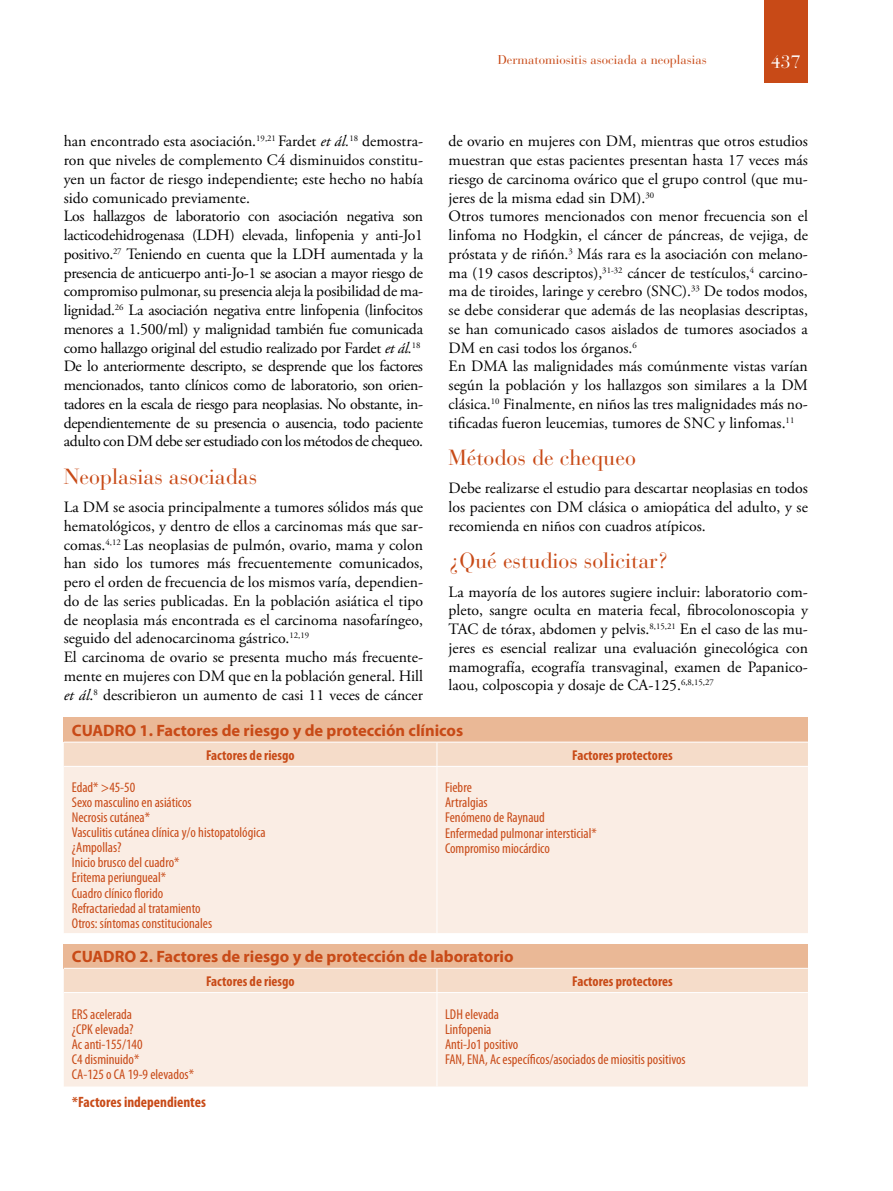
<style>
.page{position:relative;width:893px;height:1191px;background:#fff}
.page>*{position:absolute;margin:0;border:0;box-sizing:border-box;transform-origin:0 0}
.t1{font:21.75px "Bauer Bodoni";color:#c84a17}
.t2{font:18px "Bauer Bodoni";color:#fff}
.t3{font:700 16.5px "Myriad Pro";color:#c84a17}
.t4{font:15.75px/18.8px "Adobe Garamond Pro";color:#000}
.t5{font:700 condensed 15px "Myriad Pro";color:#c84a17}
.t6{font:condensed 14.25px/15px "Myriad Pro";color:#c84a17}
.t7{font:700 condensed 14.25px "Myriad Pro";color:#c84a17}
.t8{font:12.75px "Bauer Bodoni";color:#c84a17}
.s1{font-style:italic}
</style>
<div class="page">
<div style="left:764px;top:0;width:44px;height:82px;background:#c84a17"></div>
<div style="left:64px;top:718px;width:744px;height:24px;background:#eab896"></div>
<div style="left:64px;top:767px;width:744px;height:166px;background:#faede4"></div>
<hr style="left:64px;top:741px;width:373px;height:1px;background:#fff">
<hr style="left:437px;top:741px;width:371px;height:1px;background:#fff">
<div style="left:64px;top:742px;width:744px;height:24px;background:#f5dcc9"></div>
<hr style="left:437px;top:766px;width:1px;height:167px;background:#fff">
<div style="left:64px;top:944px;width:744px;height:24px;background:#eab896"></div>
<div style="left:64px;top:993px;width:744px;height:93px;background:#faede4"></div>
<div style="left:64px;top:968px;width:744px;height:24px;background:#f5dcc9"></div>
<hr style="left:437px;top:993px;width:1px;height:93px;background:#fff">
<p class="t8" style="left:498px;top:52px;width:210px">Dermatomiositis asociada a neoplasias</p>
<p class="t2" style="left:771px;top:51px;width:32px">437</p>
<p class="t4" style="left:64px;top:133px;width:361px">han encontrado esta asociación.<sup>19,21</sup> Fardet <span class="s1">et ál.</span><sup>18</sup> demostra&shy;ron que niveles de complemento C4 disminuidos constitu&shy;yen un factor de riesgo independiente; este hecho no había sido comunicado previamente.<br>Los hallazgos de laboratorio con asociación negativa son lacticodehidrogenasa (LDH) elevada, linfopenia y anti-Jo1 positivo.<sup>27</sup> Teniendo en cuenta que la LDH aumentada y la presencia de anticuerpo anti-Jo-1 se asocian a mayor riesgo de compromiso pulmonar, su presencia aleja la posibilidad de ma&shy;lignidad.<sup>26</sup> La asociación negativa entre linfopenia (linfocitos menores a 1.500/ml) y malignidad también fue comunicada como hallazgo original del estudio realizado por Fardet <span class="s1">et ál.</span><sup>18<br></sup>De lo anteriormente descripto, se desprende que los factores mencionados, tanto clínicos como de laboratorio, son orien&shy;tadores en la escala de riesgo para neoplasias. No obstante, in&shy;dependientemente de su presencia o ausencia, todo paciente adulto con DM debe ser estudiado con los métodos de chequeo.</p>
<h1 class="t1" style="left:64px;top:463px;width:195px">Neoplasias asociadas</h1>
<p class="t4" style="left:64px;top:498px;width:361px">La DM se asocia principalmente a tumores sólidos más que hematológicos, y dentro de ellos a carcinomas más que sar&shy;comas.<sup>4,12</sup> Las neoplasias de pulmón, ovario, mama y colon han sido los tumores más frecuentemente comunicados, pero el orden de frecuencia de los mismos varía, dependien&shy;do de las series publicadas. En la población asiática el tipo de neoplasia más encontrada es el carcinoma nasofaríngeo, seguido del adenocarcinoma gástrico.<sup>12,19<br></sup>El carcinoma de ovario se presenta mucho más frecuente&shy;mente en mujeres con DM que en la población general. Hill <span class="s1">et ál</span>.<sup>8</sup> describieron un aumento de casi 11 veces de cáncer</p>
<p class="t4" style="left:449px;top:133px;width:361px">de ovario en mujeres con DM, mientras que otros estudios muestran que estas pacientes presentan hasta 17 veces más riesgo de carcinoma ovárico que el grupo control (que mu&shy;jeres de la misma edad sin DM).<sup>30<br></sup>Otros tumores mencionados con menor frecuencia son el linfoma no Hodgkin, el cáncer de páncreas, de vejiga, de próstata y de riñón.<sup>3</sup> Más rara es la asociación con melano&shy;ma (19 casos descriptos),<sup>31-32</sup> cáncer de testículos,<sup>4</sup> carcino&shy;ma de tiroides, laringe y cerebro (SNC).<sup>33</sup> De todos modos, se debe considerar que además de las neoplasias descriptas, se han comunicado casos aislados de tumores asociados a DM en casi todos los órganos.<sup>6<br></sup>En DMA las malignidades más comúnmente vistas varían según la población y los hallazgos son similares a la DM clásica.<sup>10</sup> Finalmente, en niños las tres malignidades más no&shy;tificadas fueron leucemias, tumores de SNC y linfomas.<sup>11</sup></p>
<h1 class="t1" style="left:449px;top:445px;width:189px">Métodos de chequeo</h1>
<p class="t4" style="left:449px;top:479px;width:361px;text-align:justify">Debe realizarse el estudio para descartar neoplasias en todos los pacientes con DM clásica o amiopática del adulto, y se recomienda en niños con cuadros atípicos.</p>
<h1 class="t1" style="left:449px;top:548px;width:221px">¿Qué estudios solicitar?</h1>
<p class="t4" style="left:449px;top:583px;width:361px;text-align:justify">La mayoría de los autores sugiere incluir: laboratorio com&shy;pleto, sangre oculta en materia fecal, fibrocolonoscopia y TAC de tórax, abdomen y pelvis.<sup>8,15,21</sup> En el caso de las mu&shy;jeres es esencial realizar una evaluación ginecológica con mamografía, ecografía transvaginal, examen de Papanico&shy;laou, colposcopia y dosaje de CA-125.<sup>6,8,15,27</sup></p>
<p class="t3" style="left:72px;top:719px;width:393px">CUADRO 1. Factores de riesgo y de protección clínicos</p>
<p class="t7" style="left:206px;top:746px;width:90px">Factores de riesgo</p>
<p class="t7" style="left:572px;top:746px;width:102px">Factores protectores</p>
<p class="t6" style="left:72px;top:780px;width:195px">Edad* &gt;45-50<br>Sexo masculino en asiáticos<br>Necrosis cutánea*<br>Vasculitis cutánea clínica y/o histopatológica ¿Ampollas?<br>Inicio brusco del cuadro*<br>Eritema periungueal*<br>Cuadro clínico florido<br>Refractariedad al tratamiento<br>Otros: síntomas constitucionales</p>
<p class="t6" style="left:445px;top:780px;width:153px">Fiebre<br>Artralgias<br>Fenómeno de Raynaud<br>Enfermedad pulmonar intersticial*<br>Compromiso miocárdico</p>
<p class="t3" style="left:72px;top:946px;width:443px">CUADRO 2. Factores de riesgo y de protección de laboratorio</p>
<p class="t7" style="left:206px;top:972px;width:90px">Factores de riesgo</p>
<p class="t7" style="left:572px;top:972px;width:102px">Factores protectores</p>
<p class="t6" style="left:72px;top:1006px;width:124px">ERS acelerada<br>¿CPK elevada?<br>Ac anti-155/140<br>C4 disminuido*<br>CA-125 o CA 19-9 elevados*</p>
<p class="t6" style="left:445px;top:1006px;width:242px">LDH elevada<br>Linfopenia<br>Anti-Jo1 positivo<br>FAN, ENA, Ac específicos/asociados de miositis positivos</p>
<p class="t5" style="left:72px;top:1092px;width:135px">*Factores independientes</p>
</div>
